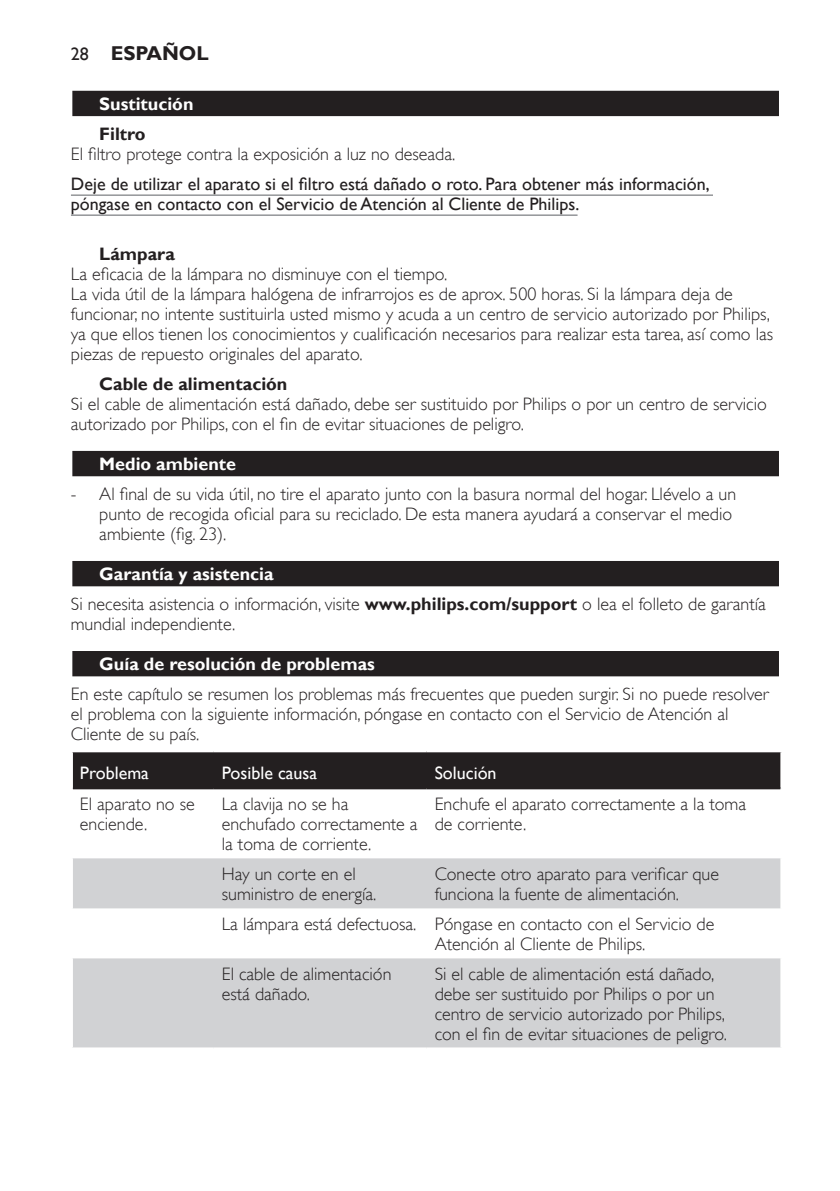
<style>
.page{position:relative;width:840px;height:1191px;background:#fff}
.page>*{position:absolute;margin:0;border:0;box-sizing:border-box;transform-origin:0 0}
.t1{font:700 20px "Gill Sans Alt One WGL";color:#231f20}
.t2{font:18px/20px "Gill Sans Alt One WGL Light";color:#231f20}
.t3{font:18px/20px "Gill Sans Alt One WGL";color:#231f20}
.t4{font:700 18px "Gill Sans Alt One WGL";color:#fff}
.t5{font:700 18px "Gill Sans Alt One WGL";color:#231f20}
.t6{font:18px "Gill Sans Alt One WGL";color:#fff}
.s1{font-weight:400;font-size:18px}
.s2{font-family:"Gill Sans Alt One WGL";font-weight:700}
</style>
<div class="page">
<div style="left:71px;top:90px;width:709px;height:28px;background:#e4e3e3"></div>
<div style="left:72px;top:91px;width:706px;height:25px;background:#231f20"></div>
<hr style="left:71px;top:194px;width:641px;height:2px;background:#939598">
<hr style="left:71px;top:214px;width:506px;height:2px;background:#939598">
<div style="left:71px;top:450px;width:709px;height:28px;background:#c1c0c0"></div>
<div style="left:72px;top:451px;width:706px;height:25px;background:#231f20"></div>
<div style="left:71px;top:560px;width:709px;height:28px;background:#b6b5b5"></div>
<div style="left:72px;top:561px;width:706px;height:25px;background:#231f20"></div>
<div style="left:71px;top:650px;width:709px;height:28px;background:#adacac"></div>
<div style="left:72px;top:651px;width:706px;height:25px;background:#231f20"></div>
<div style="left:73px;top:752px;width:707px;height:35px;background:#231f20"></div>
<svg style="left:73px;top:858px;width:707px;height:189px;fill:#d1d2d4"></svg>
<hr style="left:73px;top:787px;width:141px;height:2px;background:#231f20">
<hr style="left:214px;top:787px;width:212px;height:2px;background:#231f20">
<hr style="left:426px;top:787px;width:354px;height:2px;background:#231f20">
<p class="t1" style="left:71px;top:40px;width:139px"><span class="s1">28</span> ESPAÑOL</p>
<p class="t4" style="left:99px;top:92px;width:96px">Sustitución</p>
<p class="t5" style="left:99px;top:122px;width:48px">Filtro</p>
<p class="t2" style="left:71px;top:144px;width:385px">El filtro protege contra la exposición a luz no deseada.</p>
<p class="t3" style="left:71px;top:174px;width:640px">Deje de utilizar el aparato si el filtro está dañado o roto. Para obtener más información, póngase en contacto con el Servicio de Atención al Cliente de Philips.</p>
<p class="t5" style="left:99px;top:242px;width:77px">Lámpara</p>
<p class="t2" style="left:71px;top:264px;width:703px">La eficacia de la lámpara no disminuye con el tiempo.<br>La vida útil de la lámpara halógena de infrarrojos es de aprox. 500 horas. Si la lámpara deja de funcionar, no intente sustituirla usted mismo y acuda a un centro de servicio autorizado por Philips, ya que ellos tienen los conocimientos y cualificación necesarios para realizar esta tarea, así como las piezas de repuesto originales del aparato.</p>
<p class="t5" style="left:99px;top:372px;width:189px">Cable de alimentación</p>
<p class="t2" style="left:71px;top:394px;width:697px">Si el cable de alimentación está dañado, debe ser sustituido por Philips o por un centro de servicio autorizado por Philips, con el fin de evitar situaciones de peligro.</p>
<p class="t4" style="left:99px;top:452px;width:138px">Medio ambiente</p>
<p class="t2" style="left:99px;top:484px;width:638px;text-indent:-28px">- Al final de su vida útil, no tire el aparato junto con la basura normal del hogar. Llévelo a un punto de recogida oficial para su reciclado. De esta manera ayudará a conservar el medio ambiente (fig. 23).</p>
<p class="t4" style="left:99px;top:562px;width:176px">Garantía y asistencia</p>
<p class="t2" style="left:71px;top:594px;width:696px">Si necesita asistencia o información, visite <span class="s2">www.philips.com/support</span> o lea el folleto de garantía mundial independiente.</p>
<p class="t4" style="left:99px;top:652px;width:277px">Guía de resolución de problemas</p>
<p class="t2" style="left:71px;top:684px;width:699px">En este capítulo se resumen los problemas más frecuentes que pueden surgir. Si no puede resolver el problema con la siguiente información, póngase en contacto con el Servicio de Atención al<br>Cliente de su país.</p>
<p class="t6" style="left:80px;top:761px;width:70px">Problema</p>
<p class="t6" style="left:222px;top:761px;width:97px">Posible causa</p>
<p class="t6" style="left:434px;top:761px;width:63px">Solución</p>
<p class="t2" style="left:80px;top:794px;width:116px">El aparato no se enciende.</p>
<p class="t2" style="left:222px;top:794px;width:197px">La clavija no se ha enchufado correctamente a la toma de corriente.</p>
<p class="t2" style="left:434px;top:794px;width:313px">Enchufe el aparato correctamente a la toma de corriente.</p>
<p class="t2" style="left:222px;top:864px;width:156px">Hay un corte en el suministro de energía.</p>
<p class="t2" style="left:434px;top:864px;width:286px">Conecte otro aparato para verificar que funciona la fuente de alimentación.</p>
<p class="t2" style="left:434px;top:914px;width:281px;text-indent:-213px">La lámpara está defectuosa. Póngase en contacto con el Servicio de<br>Atención al Cliente de Philips.</p>
<p class="t2" style="left:222px;top:964px;width:171px">El cable de alimentación está dañado.</p>
<p class="t2" style="left:434px;top:964px;width:293px">Si el cable de alimentación está dañado, debe ser sustituido por Philips o por un centro de servicio autorizado por Philips, con el fin de evitar situaciones de peligro.</p>
</div>
